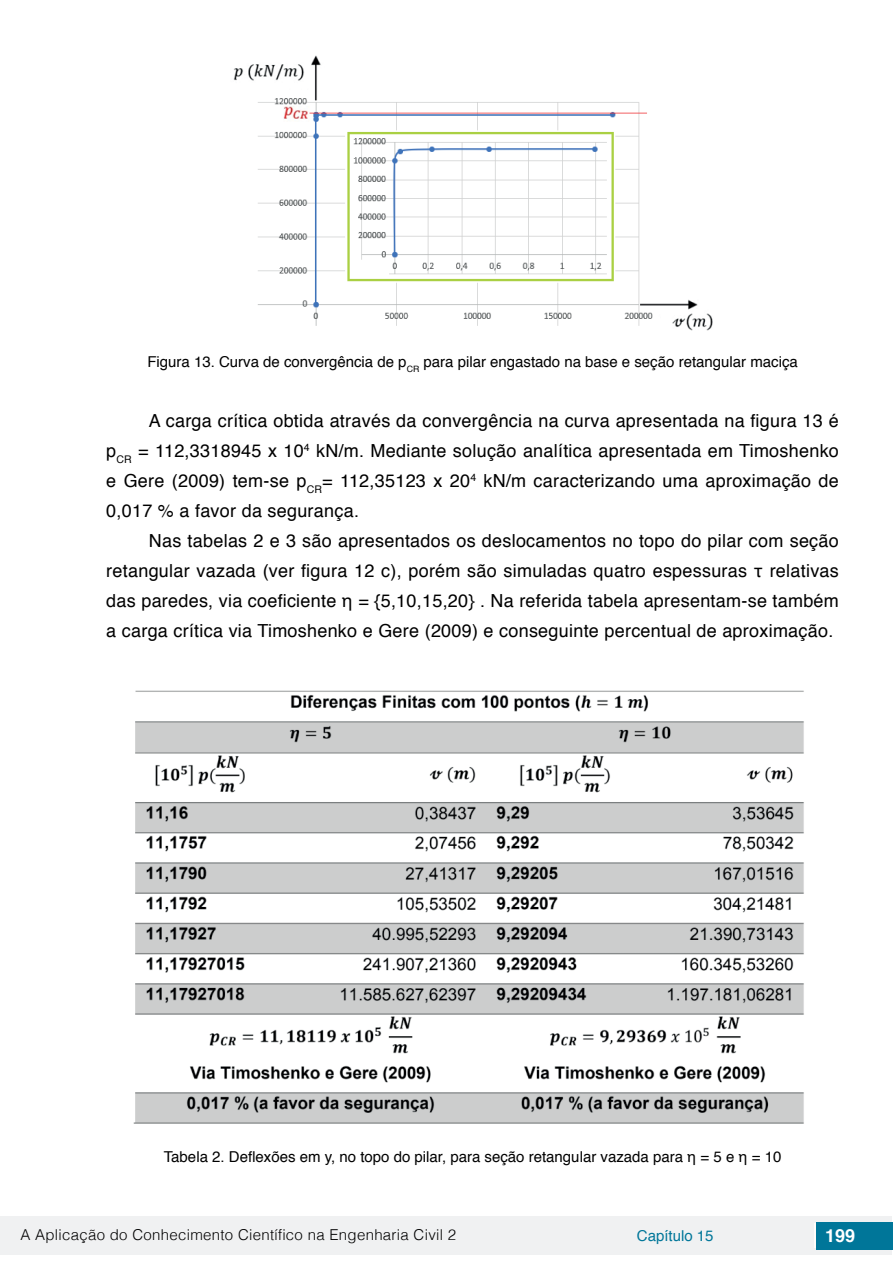
<style>
.page{position:relative;width:893px;height:1263px;background:#fff}
.page>*{position:absolute;margin:0;border:0;box-sizing:border-box;transform-origin:0 0}
.t1{font:18px/30px "Helvetica";letter-spacing:.015em;color:#000;text-align:justify}
.t2{font:700 18px "Helvetica";color:#fff}
.t3{font:15px "Helvetica";color:#000}
.t4{font:300 15px "Helvetica";letter-spacing:.02em;color:#000}
.t5{font:15px "Helvetica";color:#007699}
</style>
<div class="page">
<div style="left:1px;top:1216px;width:891px;height:38px;background:#f0f1f2"></div>
<div style="left:816px;top:1222px;width:77px;height:27px;background:#007699"></div>
<svg style="left:815px;top:1224px;width:1px;height:24px"></svg>
<img style="left:233px;top:55px;width:480px;height:276px">
<img style="left:133px;top:690px;width:671px;height:434px">
<p class="t3" style="left:147px;top:350px;width:652px">Figura 13. Curva de convergência de p<sub>CR</sub> para pilar engastado na base e seção retangular maciça</p>
<p class="t1" style="left:106px;top:406px;width:734px;text-indent:43px">A carga crítica obtida através da convergência na curva apresentada na figura 13 é p<sub>CR</sub> = 112,3318945 x 10<sup>4</sup> kN/m. Mediante solução analítica apresentada em Timoshenko e Gere (2009) tem-se p<sub>CR</sub>= 112,35123 x 20<sup>4</sup> kN/m caracterizando uma aproximação de 0,017 % a favor da segurança.</p>
<p class="t1" style="left:106px;top:526px;width:734px;text-indent:43px">Nas tabelas 2 e 3 são apresentados os deslocamentos no topo do pilar com seção retangular vazada (ver figura 12 c), porém são simuladas quatro espessuras τ relativas das paredes, via coeficiente η = {5,10,15,20} . Na referida tabela apresentam-se também a carga crítica via Timoshenko e Gere (2009) e conseguinte percentual de aproximação.</p>
<p class="t3" style="left:164px;top:1145px;width:619px">Tabela 2. Deflexões em y, no topo do pilar, para seção retangular vazada para η = 5 e η = 10</p>
<p class="t4" style="left:20px;top:1222px;width:437px">A Aplicação do Conhecimento Científico na Engenharia Civil 2</p>
<p class="t5" style="left:637px;top:1224px;width:78px">Capítulo 15</p>
<p class="t2" style="left:825px;top:1221px;width:32px">199</p>
</div>
